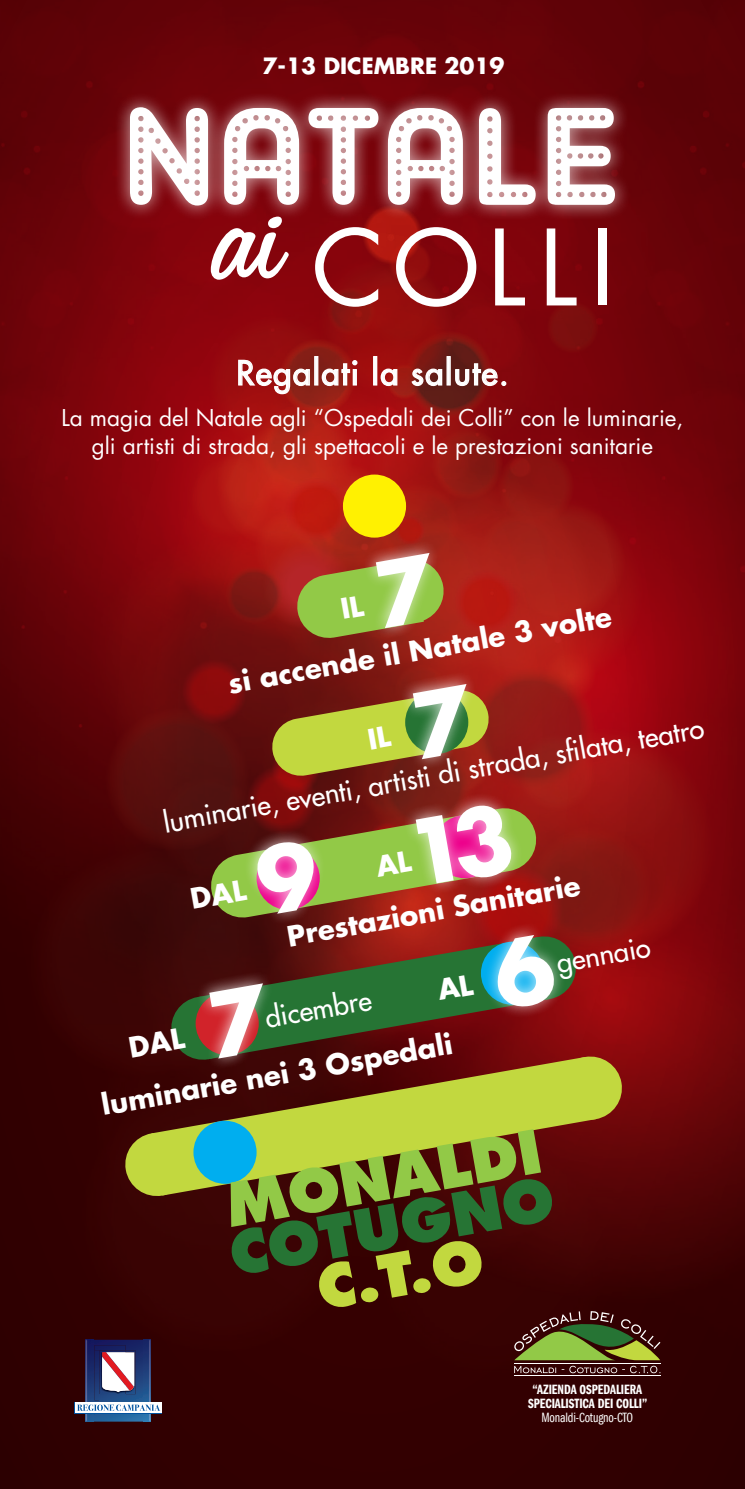
<style>
.page{position:relative;width:745px;height:1489px;background:#fff}
.page>*{position:absolute;margin:0;border:0;box-sizing:border-box;transform-origin:0 0}
.t1{font:163px "Freehand 575 BT Regular B";color:#fff}
.t2{font:102px "Futura";letter-spacing:.1em;color:#fff}
.t3{font:32.5px "Futura";letter-spacing:.05em;color:#fff}
.t4{font:700 27.5px "Futura";color:#fff}
.t5{font:27.5px "Futura";color:#fff}
.t6{font:22.5px/27px "Futura";color:#fff;text-align:center}
.t7{font:700 22px "Futura";color:#fff}
.t8{font:13.75px/13.8px "Franklin Gothic LT Demi Cmpr";letter-spacing:-.005em;color:#fff;text-align:center}
.t9{font:13.75px "Franklin Gothic LT Book Cmpr";letter-spacing:-.01em;color:#fff}
</style>
<div class="page">
<img style="left:0;top:0;width:744px;height:1488px">
<div style="left:343px;top:474px;width:63px;height:63px;background:#fff101;border-radius:50%"></div>
<svg style="left:123px;top:1130px;width:68px;height:68px;background:#8a8126"></svg>
<svg style="left:151px;top:1122px;width:444px;height:73px;background:#aeb736"></svg>
<div style="left:193px;top:1120px;width:63px;height:63px;background:#00aeef;border-radius:50%"></div>
<div style="left:113px;top:91px;width:517px;height:130px;background:#fff;opacity:.75"></div>
<svg style="left:130px;top:107px;width:484px;height:98px"></svg>
<hr style="left:514px;top:1374px;width:146px;height:1px;background:#fff">
<svg style="left:230px;top:1129px;width:430px;height:244px;background:#543e1a"></svg>
<svg style="left:237px;top:358px;width:73px;height:37px;background:#ac4745"></svg>
<div style="left:314px;top:356px;width:4px;height:29px;border:1px solid #fff"></div>
<svg style="left:321px;top:360px;width:36px;height:27px"></svg>
<div style="left:373px;top:356px;width:4px;height:29px;border:1px solid #fff"></div>
<svg style="left:380px;top:368px;width:18px;height:19px"></svg>
<svg style="left:410px;top:368px;width:32px;height:19px"></svg>
<div style="left:446px;top:356px;width:4px;height:29px;border:1px solid #fff"></div>
<svg style="left:454px;top:362px;width:52px;height:25px"></svg>
<svg style="left:74px;top:1401px;width:88px;height:11px"></svg>
<div style="left:75px;top:1401px;width:86px;height:11px;background:#fff"></div>
<svg style="left:77px;top:1339px;width:83px;height:82px"></svg>
<img style="left:94px;top:1345px;width:31px;height:54px">
<img style="left:102px;top:1385px;width:23px;height:7px">
<img style="left:102px;top:1352px;width:23px;height:33px">
<svg style="left:270px;top:668px;width:221px;height:110px;background:#937030"></svg>
<svg style="left:294px;top:537px;width:160px;height:106px;background:#a17b3d"></svg>
<svg style="left:129px;top:785px;width:495px;height:337px;background:#764329"></svg>
<p class="t7" style="left:262px;top:51px;width:243px">7-13 DICEMBRE 2019</p>
<h1 class="t1" style="left:220px;top:147px;width:69px">ai</h1>
<h2 class="t2" style="left:311px;top:198px;width:304px">COLLI</h2>
<h3 class="t3" style="left:236px;top:352px;width:273px">Regalati la salute.</h3>
<p class="t6" style="left:61px;top:404px;width:623px">La magia del Natale agli “Ospedali dei Colli” con le luminarie, gli artisti di strada, gli spettacoli e le prestazioni sanitarie</p>
<p class="t4" style="left:225px;top:664px;width:390px;rotate:-10deg">si accende il Natale 3 volte</p>
<p class="t5" style="left:161px;top:805px;width:549px;rotate:-10deg">luminarie, eventi, artisti di strada, sfi lata, teatro</p>
<p class="t4" style="left:284px;top:917px;width:298px;rotate:-10deg">Prestazioni Sanitarie</p>
<p class="t5" style="left:553px;top:945px;width:96px;rotate:-10deg">gennaio</p>
<p class="t5" style="left:262px;top:1000px;width:109px;rotate:-10deg">dicembre</p>
<p class="t4" style="left:98px;top:1086px;width:357px;rotate:-10deg">luminarie nei 3 Ospedali</p>
<p class="t8" style="left:527px;top:1382px;width:121px">“AZIENDA OSPEDALIERA<br>SPECIALISTICA DEI COLLI”</p>
<p class="t9" style="left:541px;top:1409px;width:93px">Monaldi-Cotugno-CTO</p>
</div>
